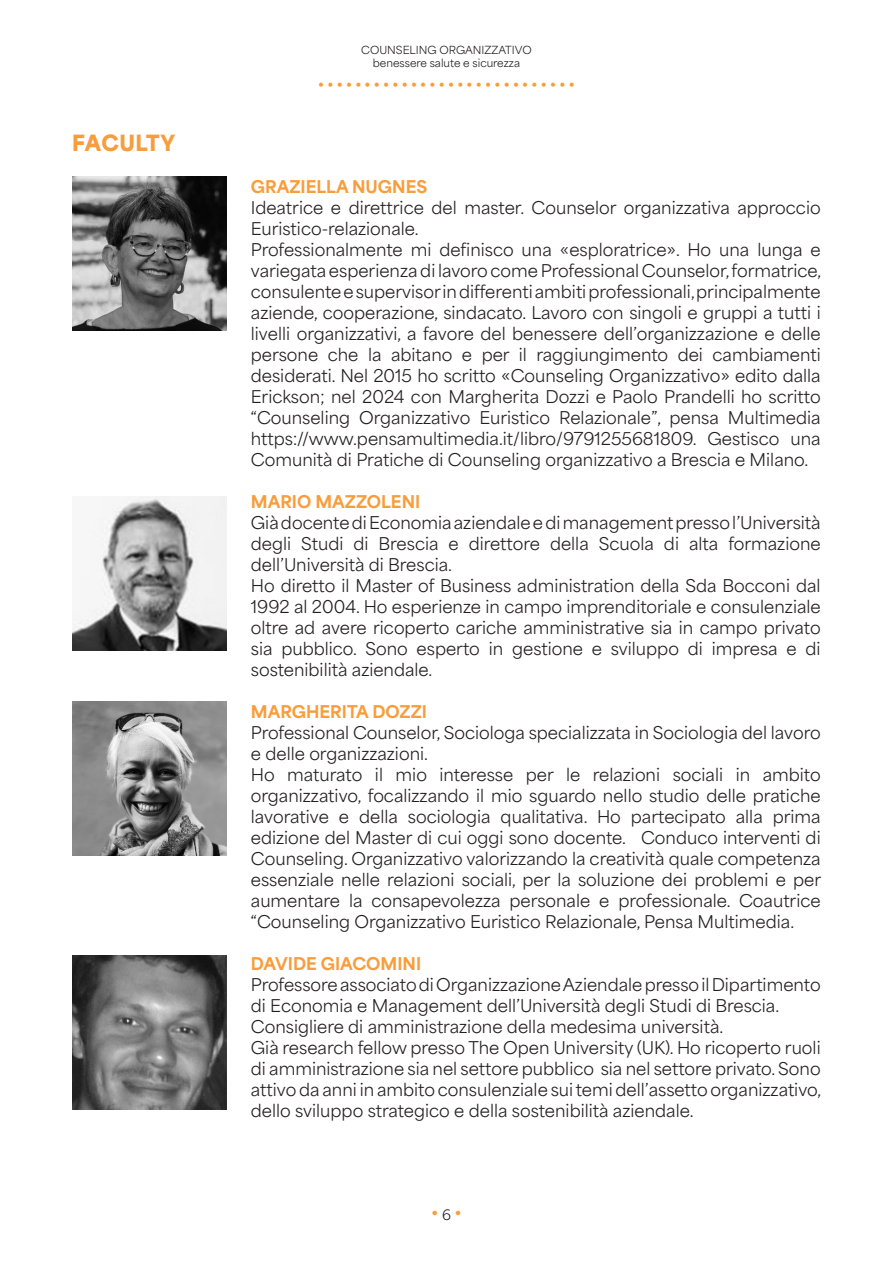
<style>
.page{position:relative;width:893px;height:1263px;background:#fff}
.page>*{position:absolute;margin:0;border:0;box-sizing:border-box;transform-origin:0 0}
.t1{font:900 21px "Area Normal";letter-spacing:.015em;color:#f89d3c}
.t2{font:16.5px/21px "Area Normal";color:#231f20;text-align:justify}
.t3{font:800 16.5px "Area Normal";color:#f89d3c}
.t4{font:800 15px "Area Normal";color:#f89d3c}
.t5{font:800 13.5px "Area Normal";color:#f89d3c}
.t6{font:10.5px/12.6px "Area Normal";color:#231f20;text-align:center}
.s1{font-weight:400;font-size:13.5px;color:#231f20}
</style>
<div class="page">
<img style="left:72px;top:497px;width:154px;height:154px">
<img style="left:72px;top:702px;width:154px;height:153px">
<img style="left:72px;top:956px;width:154px;height:154px">
<img style="left:72px;top:176px;width:154px;height:154px">
<p class="t1" style="left:72px;top:123px;width:105px">FACULTY</p>
<p class="t6" style="left:361px;top:42px;width:172px">COUNSELING ORGANIZZATIVO benessere salute e sicurezza</p>
<p class="t5" style="left:318px;top:74px;width:258px">• • • • • • • • • • • • • • • • • • • • • • • • • • • •</p>
<p class="t3" style="left:251px;top:171px;width:178px">GRAZIELLA NUGNES</p>
<p class="t2" style="left:251px;top:195px;width:571px">Ideatrice e direttrice del master. Counselor organizzativa approccio<br>Euristico-relazionale.</p>
<p class="t2" style="left:251px;top:237px;width:572px">Professionalmente mi definisco una «esploratrice». Ho una lunga e variegata esperienza di lavoro come Professional Counselor, formatrice, consulente e supervisor in differenti ambiti professionali, principalmente aziende, cooperazione, sindacato. Lavoro con singoli e gruppi a tutti i livelli organizzativi, a favore del benessere dell’organizzazione e delle persone che la abitano e per il raggiungimento dei cambiamenti desiderati. Nel 2015 ho scritto «Counseling Organizzativo» edito dalla Erickson; nel 2024 con Margherita Dozzi e Paolo Prandelli ho scritto “Counseling Organizzativo Euristico Relazionale”, pensa Multimedia https://www.pensamultimedia.it/libro/9791255681809. Gestisco una Comunità di Pratiche di Counseling organizzativo a Brescia e Milano.</p>
<p class="t3" style="left:251px;top:486px;width:171px">MARIO MAZZOLENI</p>
<p class="t2" style="left:251px;top:510px;width:571px">Già docente di Economia aziendale e di management presso l’Università degli Studi di Brescia e direttore della Scuola di alta formazione dell’Università di Brescia.</p>
<p class="t2" style="left:251px;top:573px;width:571px">Ho diretto il Master of Business administration della Sda Bocconi dal 1992 al 2004. Ho esperienze in campo imprenditoriale e consulenziale oltre ad avere ricoperto cariche amministrative sia in campo privato sia pubblico. Sono esperto in gestione e sviluppo di impresa e di sostenibilità aziendale.</p>
<p class="t3" style="left:251px;top:696px;width:178px">MARGHERITA DOZZI</p>
<p class="t2" style="left:251px;top:720px;width:571px">Professional Counselor, Sociologa specializzata in Sociologia del lavoro e delle organizzazioni.</p>
<p class="t2" style="left:251px;top:762px;width:572px">Ho maturato il mio interesse per le relazioni sociali in ambito organizzativo, focalizzando il mio sguardo nello studio delle pratiche lavorative e della sociologia qualitativa. Ho partecipato alla prima edizione del Master di cui oggi sono docente. Conduco interventi di Counseling. Organizzativo valorizzando la creatività quale competenza essenziale nelle relazioni sociali, per la soluzione dei problemi e per aumentare la consapevolezza personale e professionale. Coautrice “Counseling Organizzativo Euristico Relazionale, Pensa Multimedia.</p>
<p class="t3" style="left:251px;top:948px;width:172px">DAVIDE GIACOMINI</p>
<p class="t2" style="left:251px;top:972px;width:571px">Professore associato di Organizzazione Aziendale presso il Dipartimento di Economia e Management dell’Università degli Studi di Brescia.</p>
<p class="t2" style="left:251px;top:1014px;width:474px">Consigliere di amministrazione della medesima università.</p>
<p class="t2" style="left:251px;top:1035px;width:572px">Già research fellow presso The Open University (UK). Ho ricoperto ruoli di amministrazione sia nel settore pubblico sia nel settore privato. Sono attivo da anni in ambito consulenziale sui temi dell’assetto organizzativo, dello sviluppo strategico e della sostenibilità aziendale.</p>
<p class="t4" style="left:431px;top:1200px;width:32px">•<span class="s1">6</span>•</p>
</div>
